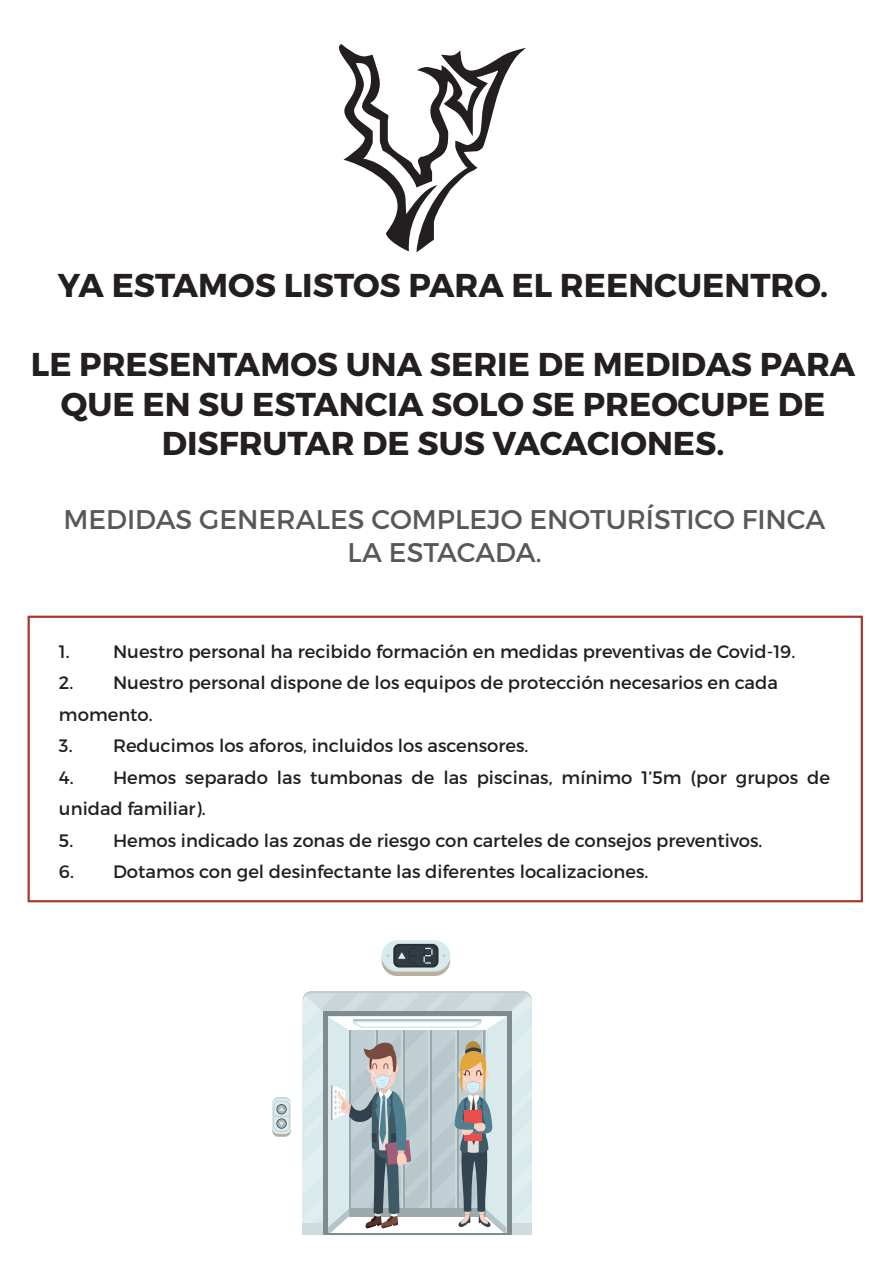
<style>
.page{position:relative;width:893px;height:1263px;background:#fff}
.page>*{position:absolute;margin:0;border:0;box-sizing:border-box;transform-origin:0 0}
.t1{font:700 33px/39.6px "Montserrat";color:#231f20;text-align:center}
.t2{font:27px/32.4px "Montserrat";color:#57585a;text-align:center}
.t3{font:18px/31.5px "Montserrat";color:#231f20}
</style>
<div class="page">
<svg style="left:339px;top:44px;width:187px;height:208px"></svg>
<div style="left:28px;top:616px;width:835px;height:286px;border:2px solid #a4392c"></div>
<div style="left:382px;top:945px;width:68px;height:31px;background:#b9af9b;border-radius:15px"></div>
<svg style="left:382px;top:941px;width:68px;height:31px"></svg>
<svg style="left:382px;top:940px;width:68px;height:31px"></svg>
<div style="left:393px;top:944px;width:45px;height:23px;background:#2b3038;border-radius:6px"></div>
<div style="left:396px;top:946px;width:40px;height:19px;background:#343c43;border-radius:5px"></div>
<svg style="left:398px;top:948px;width:17px;height:11px"></svg>
<svg style="left:423px;top:948px;width:10px;height:15px"></svg>
<svg style="left:272px;top:1102px;width:19px;height:35px"></svg>
<svg style="left:272px;top:1097px;width:19px;height:35px"></svg>
<svg style="left:272px;top:1099px;width:19px;height:35px"></svg>
<div style="left:274px;top:1101px;width:15px;height:31px;background:#d9eaed;border-radius:5px"></div>
<div style="left:276px;top:1104px;width:11px;height:10px;background:#586268;border-radius:50%"></div>
<svg style="left:276px;top:1118px;width:11px;height:11px"></svg>
<div style="left:273px;top:1100px;width:17px;height:32px;border:1px solid #c1ccce;border-radius:5px"></div>
<svg style="left:277px;top:1105px;width:9px;height:8px"></svg>
<svg style="left:274px;top:1107px;width:15px;height:19px"></svg>
<svg style="left:303px;top:993px;width:229px;height:242px;background:#bbc6c8"></svg>
<h1 class="t1" style="left:58px;top:266px;width:772px">YA ESTAMOS LISTOS PARA EL REENCUENTRO.</h1>
<h1 class="t1" style="left:31px;top:345px;width:826px">LE PRESENTAMOS UNA SERIE DE MEDIDAS PARA<br>QUE EN SU ESTANCIA SOLO SE PREOCUPE DE<br>DISFRUTAR DE SUS VACACIONES.</h1>
<h2 class="t2" style="left:64px;top:504px;width:763px">MEDIDAS GENERALES COMPLEJO ENOTURÍSTICO FINCA<br>LA ESTACADA.</h2>
<p class="t3" style="left:59px;top:635px;width:738px">1. Nuestro personal ha recibido formación en medidas preventivas de Covid-19.</p>
<p class="t3" style="left:59px;top:667px;width:720px">2. Nuestro personal dispone de los equipos de protección necesarios en cada momento.</p>
<p class="t3" style="left:59px;top:730px;width:471px">3. Reducimos los aforos, incluidos los ascensores.</p>
<p class="t3" style="left:59px;top:761px;width:773px">4. Hemos separado las tumbonas de las piscinas, mínimo 1’5m (por grupos de unidad familiar).</p>
<p class="t3" style="left:59px;top:824px;width:705px">5. Hemos indicado las zonas de riesgo con carteles de consejos preventivos.</p>
<p class="t3" style="left:59px;top:856px;width:591px">6. Dotamos con gel desinfectante las diferentes localizaciones.</p>
</div>
